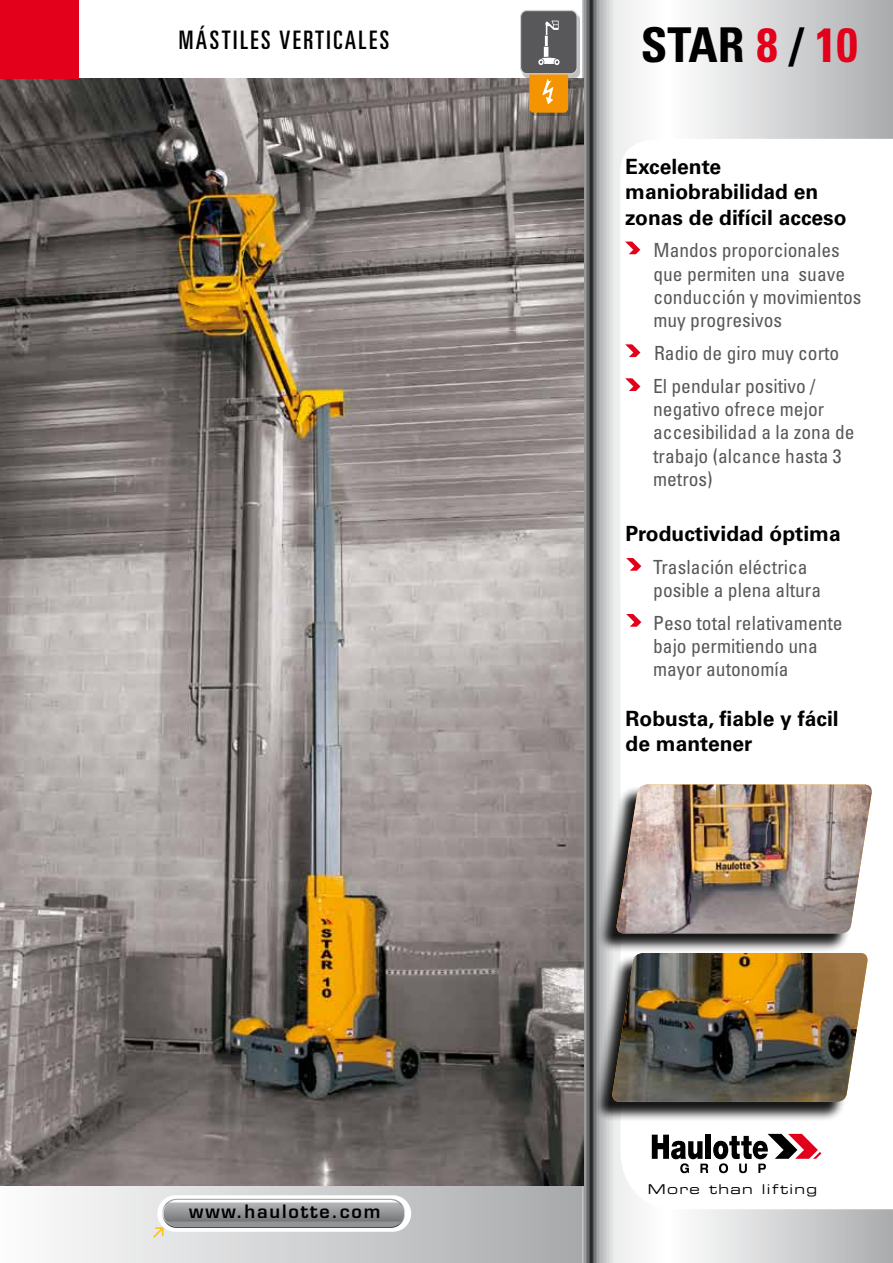
<style>
.page{position:relative;width:893px;height:1263px;background:#fff}
.page>*{position:absolute;margin:0;border:0;box-sizing:border-box;transform-origin:0 0}
.t1{font:700 condensed 48px "Univers";color:#000}
.t2{font:ultra-condensed 25.5px "Univers";letter-spacing:.1em;color:#000}
.t3{font:700 21px/25.2px "Univers";color:#000}
.t4{font:condensed 19.5px/23.4px "Univers";color:#58585a}
.t5{font:600 18px "Eurostile";letter-spacing:.1em;color:#000}
.t6{font:13.5px "Eurostile Extended Two";letter-spacing:.1em;color:#000}
.s1{color:#e2001a}
</style>
<div class="page">
<svg style="left:0;top:1185px;width:582px;height:78px"></svg>
<div style="left:157px;top:1195px;width:254px;height:37px;background:linear-gradient(to right,#fefefe,#fff);border-radius:18px"></div>
<div style="left:162px;top:1199px;width:243px;height:29px;background:#aaabad;border-radius:15px"></div>
<svg style="left:153px;top:1200px;width:251px;height:38px"></svg>
<svg style="left:582px;top:0;width:311px;height:1263px"></svg>
<div style="left:593px;top:954px;width:273px;height:167px;background:#000;opacity:.91"></div>
<img style="left:611px;top:953px;width:258px;height:149px">
<div style="left:597px;top:786px;width:273px;height:167px;background:#000;opacity:.91"></div>
<img style="left:615px;top:784px;width:257px;height:149px">
<img style="left:0;top:79px;width:584px;height:1106px">
<div style="left:522px;top:13px;width:58px;height:103px;background:#000;opacity:.25"></div>
<div style="left:529px;top:69px;width:39px;height:44px;background:#f39400;border-radius:4px"></div>
<div style="left:521px;top:11px;width:56px;height:63px;background:#58585a;border-radius:6px"></div>
<div style="left:520px;top:10px;width:58px;height:64px;border:1px solid #d0d1d2;border-radius:6px"></div>
<svg style="left:538px;top:21px;width:22px;height:44px"></svg>
<svg style="left:542px;top:79px;width:12px;height:26px"></svg>
<svg style="left:625px;top:242px;width:15px;height:12px"></svg>
<svg style="left:625px;top:344px;width:15px;height:13px"></svg>
<svg style="left:625px;top:378px;width:15px;height:13px"></svg>
<svg style="left:626px;top:558px;width:15px;height:13px"></svg>
<svg style="left:626px;top:614px;width:15px;height:13px"></svg>
<div style="left:0;top:0;width:79px;height:79px;background:#e2001a"></div>
<h2 class="t2" style="left:179px;top:26px;width:212px">MÁSTILES VERTICALES</h2>
<h1 class="t1" style="left:641px;top:16px;width:219px">STAR <span class="s1">8</span> / <span class="s1">10</span></h1>
<p class="t3" style="left:625px;top:154px;width:223px">Excelente maniobrabilidad en zonas de difícil acceso</p>
<p class="t4" style="left:653px;top:238px;width:209px">Mandos proporcionales que permiten una suave conducción y movimientos muy progresivos</p>
<p class="t4" style="left:653px;top:336px;width:188px;line-height:32.5px">Radio de giro muy corto<br>El pendular positivo /</p>
<p class="t4" style="left:653px;top:397px;width:203px">negativo ofrece mejor accesibilidad a la zona de trabajo (alcance hasta 3 metros)</p>
<p class="t3" style="left:625px;top:521px;width:217px">Productividad óptima</p>
<p class="t4" style="left:653px;top:555px;width:169px">Traslación eléctrica posible a plena altura</p>
<p class="t4" style="left:653px;top:611px;width:191px">Peso total relativamente bajo permitiendo una mayor autonomía</p>
<p class="t3" style="left:626px;top:706px;width:215px">Robusta, fiable y fácil de mantener</p>
<p class="t5" style="left:189px;top:1200px;width:193px">www.haulotte.com</p>
<p class="t6" style="left:648px;top:1180px;width:171px">More than lifting</p>
</div>
